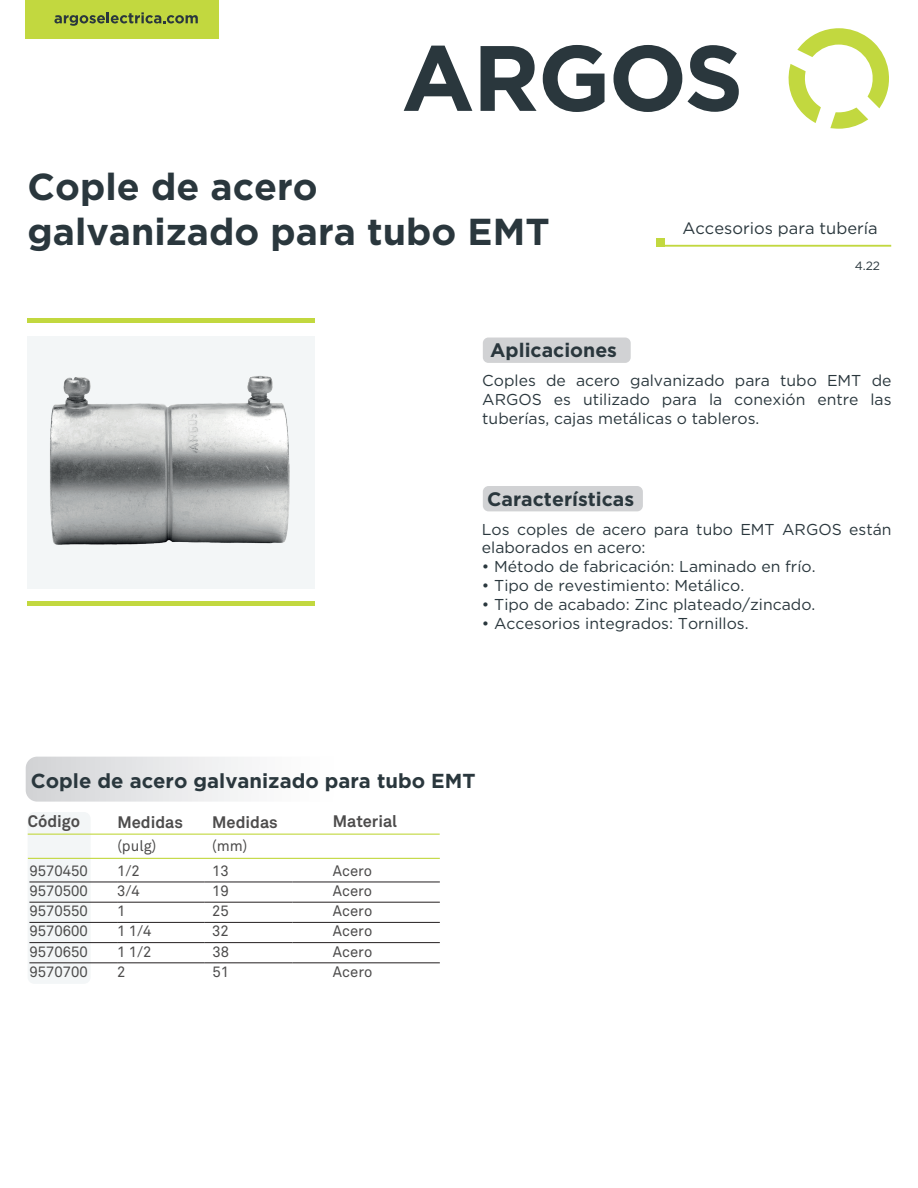
<style>
.page{position:relative;width:918px;height:1188px;background:#fff}
.page>*{position:absolute;margin:0;border:0;box-sizing:border-box;transform-origin:0 0}
.t1{font:700 37.5px/45px "Gotham";color:#2a373d}
.t2{font:700 20.25px "Gotham";color:#2a373d}
.t3{font:700 19.5px "Gotham";color:#2a373d}
.t4{font:700 16.5px "Akkurat Pro";color:#4d4c4c}
.t5{font:16.5px "Gotham";color:#2a373d}
.t6{font:15.75px/18.9px "Gotham";color:#2a373d}
.t7{font:15px "Akkurat Pro";color:#4d4c4c}
.t8{font:12px "Gotham";color:#2a373d}
</style>
<div class="page">
<div style="left:28px;top:812px;width:63px;height:172px;background:#f3f6f7;border-radius:7px"></div>
<div style="left:27px;top:336px;width:287px;height:252px;background:#f3f6f7"></div>
<div style="left:27px;top:318px;width:287px;height:5px;background:#c2d83f"></div>
<div style="left:27px;top:601px;width:287px;height:5px;background:#c2d83f"></div>
<div style="left:483px;top:486px;width:160px;height:25px;background:#d1d2d4;border-radius:6px"></div>
<div style="left:483px;top:338px;width:148px;height:25px;background:#d1d2d4;border-radius:6px"></div>
<svg style="left:26px;top:757px;width:218px;height:45px"></svg>
<div style="left:25px;top:0;width:194px;height:38px;background:#c2d83f"></div>
<svg style="left:54px;top:12px;width:144px;height:14px"></svg>
<hr style="left:662px;top:245px;width:229px;height:2px;background:#c2d83f">
<div style="left:656px;top:238px;width:9px;height:9px;background:#c2d83f"></div>
<hr style="left:28px;top:834px;width:412px;height:1px;background:#c2d83f">
<svg style="left:788px;top:28px;width:101px;height:101px"></svg>
<svg style="left:404px;top:46px;width:68px;height:65px"></svg>
<svg style="left:481px;top:46px;width:56px;height:65px"></svg>
<svg style="left:543px;top:45px;width:62px;height:67px"></svg>
<svg style="left:613px;top:45px;width:69px;height:67px"></svg>
<svg style="left:688px;top:45px;width:51px;height:67px"></svg>
<hr style="left:28px;top:858px;width:412px;height:1px;background:#c2d83f">
<hr style="left:29px;top:963px;width:88px;height:1px;background:#231f20">
<hr style="left:117px;top:963px;width:88px;height:1px;background:#231f20">
<hr style="left:205px;top:963px;width:87px;height:1px;background:#231f20">
<hr style="left:292px;top:963px;width:148px;height:1px;background:#231f20">
<hr style="left:29px;top:882px;width:88px;height:1px;background:#231f20">
<hr style="left:29px;top:902px;width:88px;height:1px;background:#231f20">
<hr style="left:117px;top:882px;width:88px;height:1px;background:#231f20">
<hr style="left:117px;top:902px;width:88px;height:1px;background:#231f20">
<hr style="left:205px;top:882px;width:87px;height:1px;background:#231f20">
<hr style="left:205px;top:902px;width:87px;height:1px;background:#231f20">
<hr style="left:292px;top:882px;width:148px;height:1px;background:#231f20">
<hr style="left:292px;top:902px;width:148px;height:1px;background:#231f20">
<hr style="left:29px;top:922px;width:88px;height:1px;background:#231f20">
<hr style="left:117px;top:922px;width:88px;height:1px;background:#231f20">
<hr style="left:205px;top:922px;width:87px;height:1px;background:#231f20">
<hr style="left:292px;top:922px;width:148px;height:1px;background:#231f20">
<hr style="left:29px;top:942px;width:88px;height:1px;background:#231f20">
<hr style="left:117px;top:942px;width:88px;height:1px;background:#231f20">
<hr style="left:205px;top:942px;width:87px;height:1px;background:#231f20">
<hr style="left:292px;top:942px;width:148px;height:1px;background:#231f20">
<img style="left:50px;top:375px;width:240px;height:170px">
<h1 class="t1" style="left:28px;top:164px;width:523px">Cople de acero galvanizado para tubo EMT</h1>
<p class="t3" style="left:490px;top:337px;width:128px">Aplicaciones</p>
<p class="t5" style="left:683px;top:218px;width:197px">Accesorios para tubería</p>
<p class="t8" style="left:855px;top:258px;width:27px">4.22</p>
<p class="t6" style="left:482px;top:371px;width:411px;text-align:justify">Coples de acero galvanizado para tubo EMT de ARGOS es utilizado para la conexión entre las tuberías, cajas metálicas o tableros.</p>
<p class="t3" style="left:487px;top:486px;width:149px">Características</p>
<p class="t6" style="left:482px;top:519px;width:411px">Los coples de acero para tubo EMT ARGOS están elaborados en acero:</p>
<p class="t6" style="left:482px;top:557px;width:335px">• Método de fabricación: Laminado en frío.</p>
<p class="t6" style="left:482px;top:576px;width:264px">• Tipo de revestimiento: Metálico.</p>
<p class="t6" style="left:482px;top:595px;width:335px">• Tipo de acabado: Zinc plateado/zincado.</p>
<p class="t6" style="left:482px;top:614px;width:268px">• Accesorios integrados: Tornillos.</p>
<p class="t2" style="left:31px;top:767px;width:446px">Cople de acero galvanizado para tubo EMT</p>
<p class="t4" style="left:28px;top:811px;width:54px">Código</p>
<p class="t4" style="left:117px;top:812px;width:67px">Medidas</p>
<p class="t4" style="left:212px;top:812px;width:67px">Medidas</p>
<p class="t4" style="left:333px;top:811px;width:66px">Material</p>
<p class="t7" style="left:117px;top:837px;width:40px">(pulg)</p>
<p class="t7" style="left:212px;top:837px;width:37px">(mm)</p>
<p class="t7" style="left:29px;top:862px;width:60px">9570450</p>
<p class="t7" style="left:117px;top:862px;width:24px">1/2</p>
<p class="t7" style="left:212px;top:862px;width:18px">13</p>
<p class="t7" style="left:333px;top:862px;width:41px">Acero</p>
<p class="t7" style="left:29px;top:882px;width:60px">9570500</p>
<p class="t7" style="left:117px;top:882px;width:24px">3/4</p>
<p class="t7" style="left:212px;top:882px;width:18px">19</p>
<p class="t7" style="left:333px;top:882px;width:41px">Acero</p>
<p class="t7" style="left:29px;top:902px;width:60px">9570550</p>
<p class="t7" style="left:117px;top:902px;width:10px">1</p>
<p class="t7" style="left:212px;top:902px;width:18px">25</p>
<p class="t7" style="left:333px;top:902px;width:41px">Acero</p>
<p class="t7" style="left:29px;top:922px;width:60px">9570600</p>
<p class="t7" style="left:117px;top:922px;width:36px">1 1/4</p>
<p class="t7" style="left:212px;top:922px;width:18px">32</p>
<p class="t7" style="left:333px;top:922px;width:41px">Acero</p>
<p class="t7" style="left:29px;top:943px;width:60px">9570650</p>
<p class="t7" style="left:117px;top:943px;width:36px">1 1/2</p>
<p class="t7" style="left:212px;top:943px;width:18px">38</p>
<p class="t7" style="left:333px;top:943px;width:41px">Acero</p>
<p class="t7" style="left:29px;top:963px;width:60px">9570700</p>
<p class="t7" style="left:117px;top:963px;width:10px">2</p>
<p class="t7" style="left:212px;top:963px;width:18px">51</p>
<p class="t7" style="left:333px;top:963px;width:41px">Acero</p>
</div>
